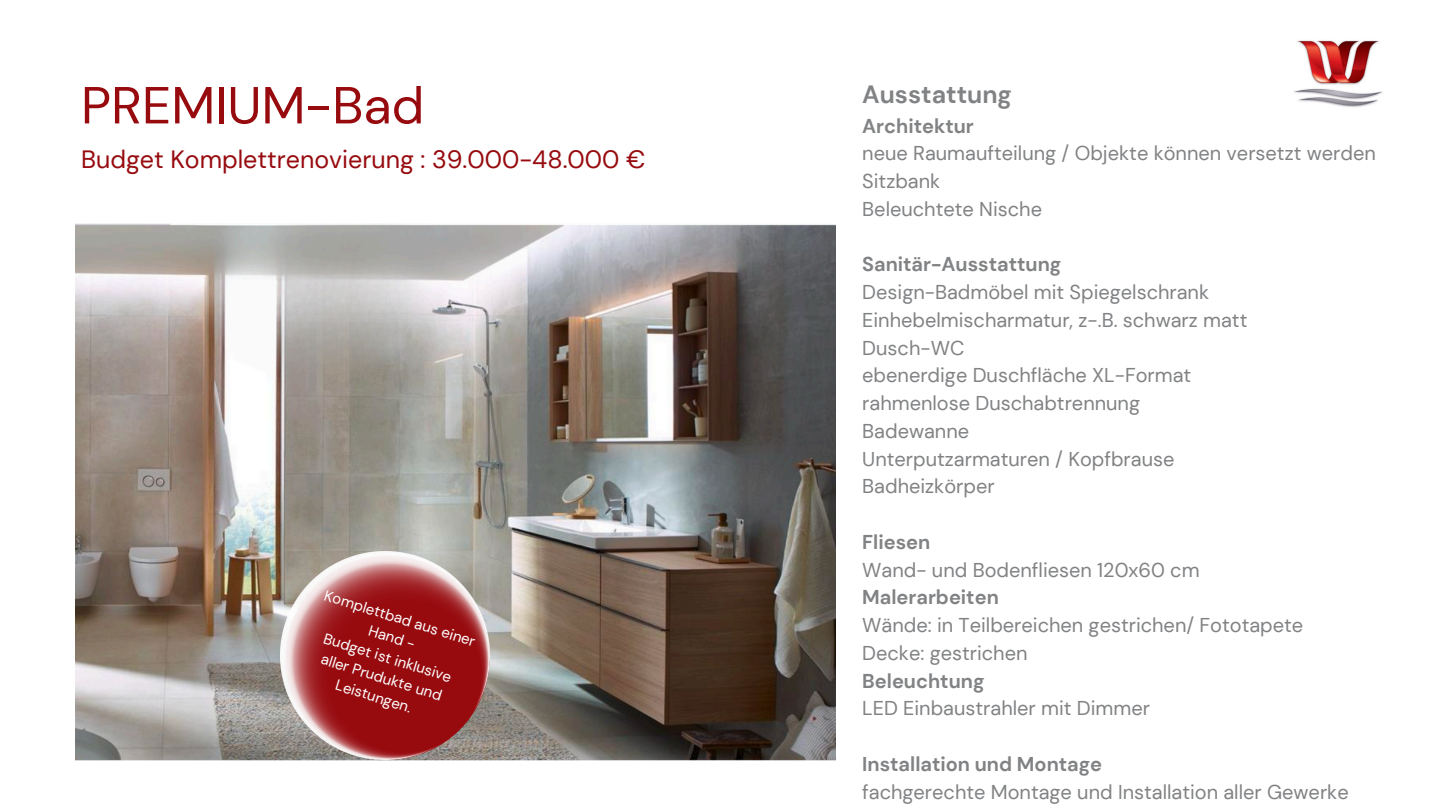
<style>
.page{position:relative;width:1440px;height:810px;background:#fff}
.page>*{position:absolute;margin:0;border:0;box-sizing:border-box;transform-origin:0 0}
.t1{font:52px "DM Sans";color:#970b0f}
.t2{font:25px "DM Sans";color:#970b0f}
.t3{font:700 25px "DM Sans";color:#818284}
.t4{font:20px/27.8px "DM Sans";color:#818284}
.t5{font:15px/20.6px "DM Sans";color:#fff;text-align:center}
.s1{font-weight:700}
</style>
<div class="page">
<img style="left:1294px;top:40px;width:88px;height:67px">
<img style="left:75px;top:224px;width:760px;height:536px">
<img style="left:281px;top:551px;width:208px;height:209px">
<h2 class="t1" style="left:81px;top:72px;width:345px">PREMIUM-Bad</h2>
<h2 class="t2" style="left:81px;top:143px;width:566px">Budget Komplettrenovierung : 39.000-48.000 €</h2>
<p class="t5" style="left:328px;top:585px;width:159px;rotate:17deg">Komplettbad aus einer</p>
<p class="t5" style="left:372px;top:620px;width:49px;rotate:17deg">Hand -</p>
<p class="t5" style="left:325px;top:649px;width:127px;rotate:17deg">aller Prudukte und<br>Leistungen.</p>
<p class="t5" style="left:327px;top:628px;width:135px;rotate:17deg">Budget ist inklusive</p>
<h3 class="t3" style="left:862px;top:78px;width:151px">Ausstattung</h3>
<h3 class="t4" style="left:862px;top:112px;width:515px"><span class="s1">Architektur<br></span>neue Raumaufteilung / Objekte können versetzt werden<br>Sitzbank<br>Beleuchtete Nische</h3>
<p class="t4" style="left:862px;top:251px;width:387px"><span class="s1">Sanitär-Ausstattung<br></span>Design-Badmöbel mit Spiegelschrank<br>Einhebelmischarmatur, z-.B. schwarz matt<br>Dusch-WC<br>ebenerdige Duschfläche XL-Format rahmenlose Duschabtrennung<br>Badewanne<br>Unterputzarmaturen / Kopfbrause<br>Badheizkörper</p>
<p class="t4" style="left:862px;top:528px;width:442px"><span class="s1">Fliesen<br></span>Wand- und Bodenfliesen 120x60 cm<br><span class="s1">Malerarbeiten<br></span>Wände: in Teilbereichen gestrichen/ Fototapete<br>Decke: gestrichen<br><span class="s1">Beleuchtung<br></span>LED Einbaustrahler mit Dimmer</p>
<p class="t4" style="left:862px;top:750px;width:488px"><span class="s1">Installation und Montage<br></span>fachgerechte Montage und Installation aller Gewerke</p>
</div>
